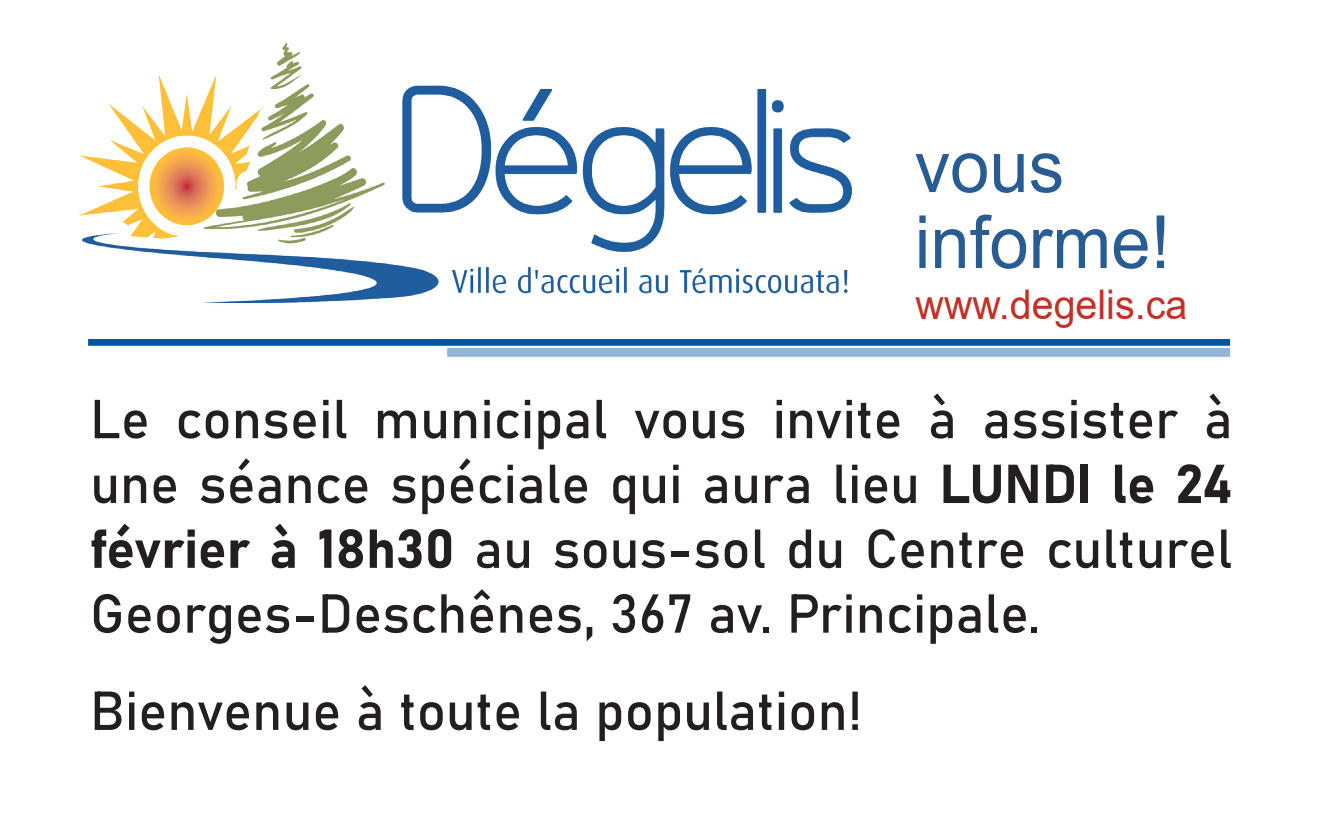
<style>
.page{position:relative;width:1320px;height:816px;background:#fff}
.page>*{position:absolute;margin:0;border:0;box-sizing:border-box;transform-origin:0 0}
.t1{font:73.35px/75.8px "Arial";color:#285c93;scale:.96 1}
.t2{font:54px/64.8px "Bahnschrift";color:#231f20;text-align:justify}
.t3{font:40.95px "Arial";color:#c23126;scale:.96 1}
</style>
<div class="page">
<img style="left:80px;top:43px;width:772px;height:259px">
<div style="left:88px;top:339px;width:1142px;height:7px;background:#0154a6"></div>
<div style="left:447px;top:348px;width:783px;height:9px;background:#92b5d8"></div>
<h1 class="t1" style="left:914px;top:128px;width:268px">vous informe!</h1>
<p class="t3" style="left:915px;top:276px;width:284px">www.degelis.ca</p>
<p class="t2" style="left:90px;top:383px;width:1144px">Le conseil municipal vous invite à assister à une séance spéciale qui aura lieu LUNDI le 24 février à 18h30 au sous-sol du Centre culturel Georges-Deschênes, 367 av. Principale.</p>
<p class="t2" style="left:90px;top:675px;width:774px">Bienvenue à toute la population!</p>
</div>
